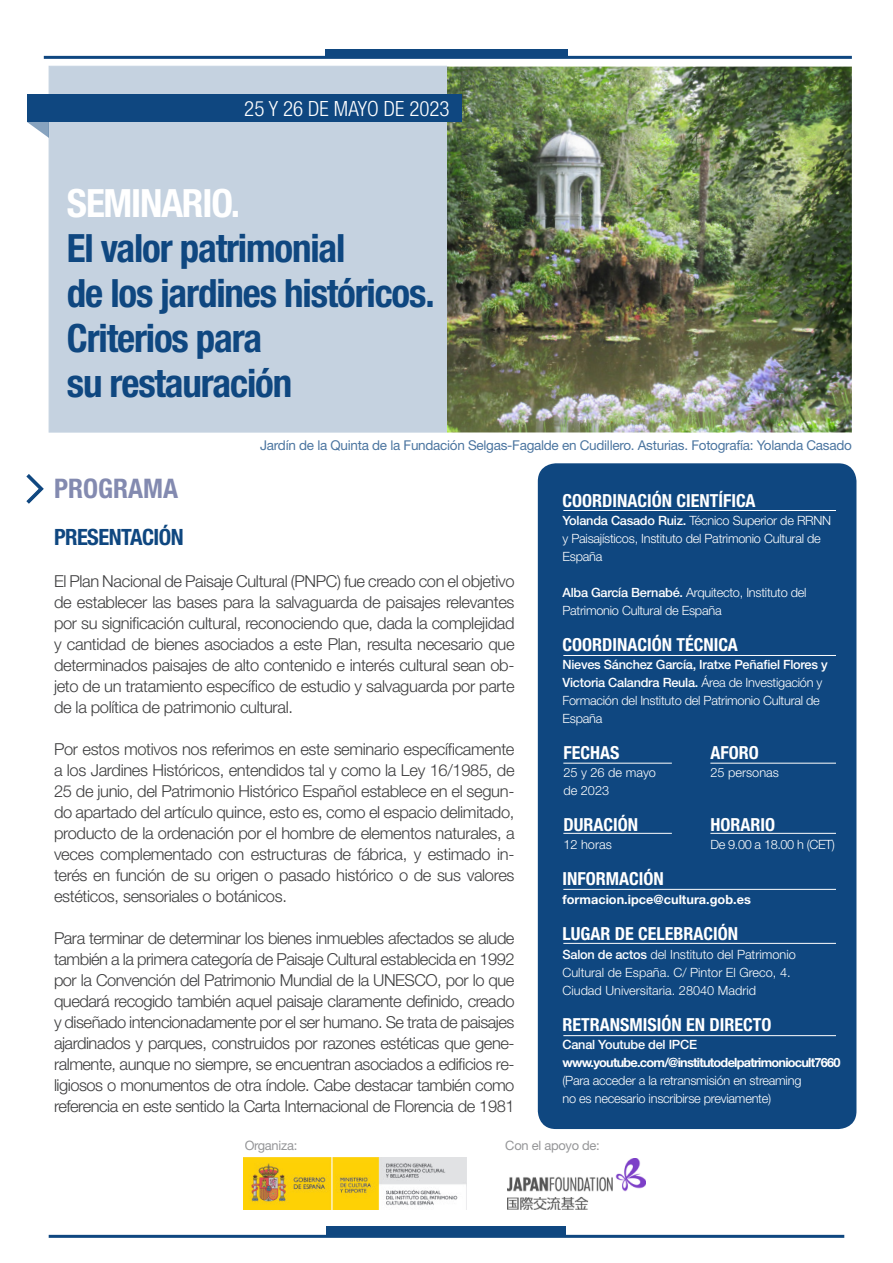
<style>
.page{position:relative;width:893px;height:1263px;background:#fff}
.page>*{position:absolute;margin:0;border:0;box-sizing:border-box;transform-origin:0 0}
.t1{font:700 condensed 39px "Helvetica Neue LT Std";letter-spacing:-.03em;color:#0f4780}
.t2{font:700 condensed 39px "Helvetica Neue LT Std";letter-spacing:-.03em;color:#fff}
.t3{font:700 condensed 27px "Helvetica Neue LT Std";color:#838ab0}
.t4{font:700 condensed 22.5px "Helvetica Neue LT Std";letter-spacing:-.025em;color:#0f4780}
.t5{font:300 condensed 21px "Helvetica Neue LT Std";color:#fff}
.t6{font:700 condensed 18px "Helvetica Neue LT Std";color:#fff}
.t7{font:300 16.5px/21px "Helvetica Neue LT Std";letter-spacing:-.02em;color:#3e3e3f;text-align:justify}
.t8{font:13.5px "Helvetica Neue LT Std";letter-spacing:-.02em;color:#0f4780}
.t9{font:12.9px "Helvetica Neue LT Std";letter-spacing:-.02em;color:#717275}
.t10{font:300 12.75px/18px "Helvetica Neue LT Std";letter-spacing:-.02em;color:#fff}
.t11{font:300 12.75px/18px "Helvetica Neue LT Std";color:#fff}
.t12{font:700 12.75px/18px "Helvetica Neue LT Std";letter-spacing:-.06em;color:#fff}
.t13{font:700 12.75px "Helvetica Neue LT Std";color:#fff}
.t14{font:500 12.75px "Helvetica Neue LT Std";letter-spacing:-.02em;color:#fff}
.s1{font-weight:500}
.s2{font-weight:300}
</style>
<div class="page">
<div style="left:538px;top:463px;width:318px;height:666px;background:#0f4780;border-radius:18px"></div>
<svg style="left:27px;top:122px;width:22px;height:19px"></svg>
<img style="left:447px;top:67px;width:405px;height:365px">
<div style="left:49px;top:66px;width:398px;height:366px;background:#c5d2e0"></div>
<svg style="left:26px;top:474px;width:18px;height:30px"></svg>
<hr style="left:44px;top:56px;width:808px;height:3px;background:#0f4780">
<div style="left:325px;top:50px;width:243px;height:8px;background:#0f4780"></div>
<div style="left:27px;top:94px;width:434px;height:28px;background:#0f4780"></div>
<hr style="left:49px;top:1235px;width:795px;height:3px;background:#0f4780">
<div style="left:327px;top:1227px;width:239px;height:10px;background:#0f4780"></div>
<hr style="left:563px;top:889px;width:273px;height:1px;background:#fff">
<hr style="left:563px;top:655px;width:273px;height:1px;background:#fff">
<hr style="left:563px;top:510px;width:273px;height:1px;background:#fff">
<hr style="left:563px;top:763px;width:109px;height:1px;background:#fff">
<hr style="left:563px;top:833px;width:109px;height:1px;background:#fff">
<hr style="left:563px;top:943px;width:273px;height:1px;background:#fff">
<img style="left:244px;top:1158px;width:222px;height:51px">
<img style="left:508px;top:1158px;width:137px;height:52px">
<hr style="left:563px;top:1035px;width:273px;height:1px;background:#fff">
<hr style="left:710px;top:763px;width:126px;height:1px;background:#fff">
<hr style="left:710px;top:833px;width:126px;height:1px;background:#fff">
<p class="t5" style="left:244px;top:97px;width:207px">25 Y 26 DE MAYO DE 2023</p>
<p class="t2" style="left:67px;top:180px;width:175px">SEMINARIO.</p>
<p class="t1" style="left:67px;top:225px;width:280px">El valor patrimonial</p>
<p class="t1" style="left:67px;top:270px;width:369px">de los jardines históricos.</p>
<p class="t1" style="left:67px;top:315px;width:197px">Criterios para</p>
<p class="t1" style="left:67px;top:360px;width:227px">su restauración</p>
<p class="t8" style="left:260px;top:437px;width:593px">Jardín de la Quinta de la Fundación Selgas-Fagalde en Cudillero. Asturias. Fotografía: Yolanda Casado</p>
<p class="t3" style="left:54px;top:472px;width:126px">PROGRAMA</p>
<p class="t4" style="left:54px;top:523px;width:131px">PRESENTACIÓN</p>
<p class="t7" style="left:54px;top:570px;width:462px">El Plan Nacional de Paisaje Cultural (PNPC) fue creado con el objetivo de establecer las bases para la salvaguarda de paisajes relevantes por su significación cultural, reconociendo que, dada la complejidad y cantidad de bienes asociados a este Plan, resulta necesario que determinados paisajes de alto contenido e interés cultural sean ob&shy;jeto de un tratamiento específico de estudio y salvaguarda por parte de la política de patrimonio cultural.</p>
<p class="t7" style="left:54px;top:738px;width:462px">Por estos motivos nos referimos en este seminario específicamente a los Jardines Históricos, entendidos tal y como la Ley 16/1985, de 25 de junio, del Patrimonio Histórico Español establece en el segun&shy;do apartado del artículo quince, esto es, como el espacio delimitado, producto de la ordenación por el hombre de elementos naturales, a veces complementado con estructuras de fábrica, y estimado in&shy;terés en función de su origen o pasado histórico o de sus valores estéticos, sensoriales o botánicos.</p>
<p class="t7" style="left:54px;top:927px;width:462px">Para terminar de determinar los bienes inmuebles afectados se alude también a la primera categoría de Paisaje Cultural establecida en 1992 por la Convención del Patrimonio Mundial de la UNESCO, por lo que quedará recogido también aquel paisaje claramente definido, creado y diseñado intencionadamente por el ser humano. Se trata de paisajes ajardinados y parques, construidos por razones estéticas que gene&shy;ralmente, aunque no siempre, se encuentran asociados a edificios re&shy;ligiosos o monumentos de otra índole. Cabe destacar también como referencia en este sentido la Carta Internacional de Florencia de 1981</p>
<p class="t6" style="left:562px;top:489px;width:194px">COORDINACIÓN CIENTÍFICA</p>
<p class="t10" style="left:562px;top:511px;width:270px"><span class="s1">Yolanda Casado Ruiz.</span> Técnico Superior de RRNN y Paisajísticos, Instituto del Patrimonio Cultural de<br>España</p>
<p class="t10" style="left:562px;top:583px;width:246px"><span class="s1">Alba García Bernabé.</span> Arquitecto, Instituto del<br>Patrimonio Cultural de España</p>
<p class="t6" style="left:562px;top:633px;width:177px">COORDINACIÓN TÉCNICA</p>
<p class="t10" style="left:562px;top:655px;width:267px"><span class="s1">Nieves Sánchez García, Iratxe Peñafiel Flores y Victoria Calandra Reula.</span> Área de Investigación y Formación del Instituto del Patrimonio Cultural de España</p>
<p class="t6" style="left:563px;top:741px;width:58px">FECHAS</p>
<p class="t11" style="left:563px;top:763px;width:94px">25 y 26 de mayo</p>
<p class="t10" style="left:563px;top:781px;width:47px">de 2023</p>
<p class="t6" style="left:563px;top:813px;width:76px">DURACIÓN</p>
<p class="t10" style="left:563px;top:835px;width:50px">12 horas</p>
<p class="t6" style="left:710px;top:741px;width:50px">AFORO</p>
<p class="t11" style="left:710px;top:763px;width:70px">25 personas</p>
<p class="t6" style="left:710px;top:813px;width:66px">HORARIO</p>
<p class="t10" style="left:710px;top:835px;width:126px">De 9.00 a 18.00 h (CET)</p>
<p class="t6" style="left:562px;top:867px;width:103px">INFORMACIÓN</p>
<p class="t13" style="left:562px;top:891px;width:190px">formacion.ipce@cultura.gob.es</p>
<p class="t6" style="left:562px;top:923px;width:177px">LUGAR DE CELEBRACIÓN</p>
<p class="t11" style="left:562px;top:945px;width:235px"><span class="s1">Salon de actos</span> del Instituto del Patrimonio<br>Cultural de España. C/ Pintor El Greco, 4.<br>Ciudad Universitaria. 28040 Madrid</p>
<p class="t6" style="left:562px;top:1014px;width:210px">RETRANSMISIÓN EN DIRECTO</p>
<p class="t14" style="left:562px;top:1037px;width:136px">Canal Youtube del IPCE</p>
<p class="t12" style="left:562px;top:1053px;width:280px">www.youtube.com/@institutodelpatrimoniocult7660 <span class="s2">(Para acceder a la retransmisión en streaming</span></p>
<p class="t10" style="left:562px;top:1089px;width:210px">no es necesario inscribirse previamente)</p>
<p class="t9" style="left:244px;top:1138px;width:54px">Organiza:</p>
<p class="t9" style="left:505px;top:1138px;width:96px">Con el apoyo de:</p>
</div>
